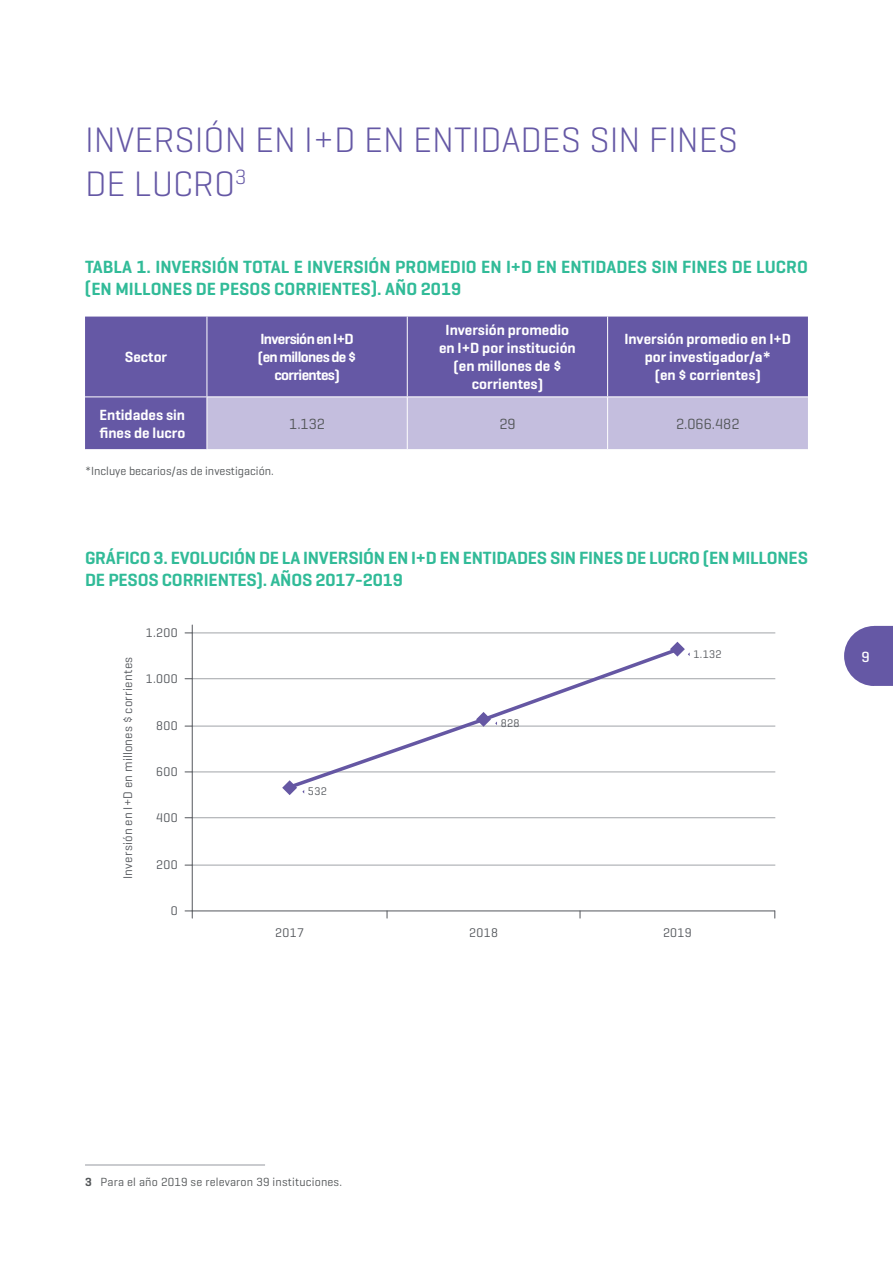
<style>
.page{position:relative;width:893px;height:1263px;background:#fff}
.page>*{position:absolute;margin:0;border:0;box-sizing:border-box;transform-origin:0 0}
.t1{font:300 36px/43.2px "Geogrotesque";color:#6558a5}
.t2{font:300 21px "Geogrotesque";color:#6558a5}
.t3{font:600 18px "Geogrotesque";letter-spacing:-.005em;color:#31bb98}
.t4{font:600 15px/18px "Geogrotesque";color:#fff;text-align:center}
.t5{font:600 15px/18px "Geogrotesque";letter-spacing:-.04em;color:#fff;text-align:center}
.t6{font:15px "Geogrotesque";color:#535658}
.t7{font:500 15px "Geogrotesque";color:#fff}
.t8{font:12.75px "Geogrotesque";letter-spacing:.03em;color:#54575c}
.t9{font:12px "Geogrotesque";letter-spacing:.015em;color:#535658}
.t10{font:11.25px "Geogrotesque";letter-spacing:.03em;color:#54575c}
.s1{font-weight:600}
</style>
<div class="page">
<svg style="left:844px;top:626px;width:49px;height:60px;background:#796eb1"></svg>
<hr style="left:192px;top:865px;width:583px;height:1px;background:#a1a4a8">
<hr style="left:192px;top:817px;width:583px;height:1px;background:#a1a4a8">
<hr style="left:192px;top:772px;width:583px;height:1px;background:#a1a4a8">
<hr style="left:192px;top:726px;width:583px;height:1px;background:#a1a4a8">
<hr style="left:192px;top:678px;width:583px;height:1px;background:#a1a4a8">
<hr style="left:192px;top:633px;width:583px;height:1px;background:#a1a4a8">
<hr style="left:192px;top:625px;width:1px;height:286px;background:#54575c">
<hr style="left:192px;top:911px;width:583px;height:1px;background:#54575c">
<svg style="left:185px;top:911px;width:8px;height:7px"></svg>
<svg style="left:282px;top:642px;width:408px;height:153px"></svg>
<hr style="left:85px;top:1164px;width:180px;height:1px;background:#a1a4aa">
<div style="left:85px;top:317px;width:723px;height:132px;background:#6558a5"></div>
<div style="left:208px;top:397px;width:600px;height:52px;background:#c4bede"></div>
<hr style="left:207px;top:317px;width:1px;height:79px;background:#fff">
<hr style="left:407px;top:317px;width:1px;height:79px;background:#fff">
<hr style="left:607px;top:317px;width:1px;height:79px;background:#fff">
<hr style="left:85px;top:396px;width:122px;height:1px;background:#fff">
<hr style="left:207px;top:396px;width:200px;height:1px;background:#fff">
<hr style="left:207px;top:397px;width:1px;height:52px;background:#fff">
<hr style="left:407px;top:396px;width:201px;height:1px;background:#fff">
<hr style="left:407px;top:397px;width:1px;height:52px;background:#fff">
<hr style="left:608px;top:396px;width:200px;height:1px;background:#fff">
<hr style="left:607px;top:397px;width:1px;height:52px;background:#fff">
<h1 class="t1" style="left:85px;top:117px;width:654px">INVERSI ÓN EN I+D EN ENTIDAD ES SIN FIN ES<br>DE LUCRO</h1>
<p class="t2" style="left:235px;top:163px;width:13px">3</p>
<p class="t3" style="left:85px;top:256px;width:11px">TABLA</p>
<p class="t3" style="left:136px;top:256px;width:34px">1. INVERSI</p>
<p class="t3" style="left:217px;top:256px;width:100px">ÓN TOTAL E INVERSI</p>
<p class="t3" style="left:369px;top:256px;width:69px">ÓN PROMEDI</p>
<p class="t3" style="left:466px;top:256px;width:135px">O EN I+D EN ENTIDADES</p>
<p class="t3" style="left:651px;top:256px;width:10px">SIN</p>
<p class="t3" style="left:682px;top:256px;width:10px">FINES</p>
<p class="t3" style="left:732px;top:256px;width:78px">DE LUCRO</p>
<p class="t3" style="left:85px;top:277px;width:40px">(EN MILL</p>
<p class="t3" style="left:151px;top:277px;width:22px">ONES</p>
<p class="t3" style="left:196px;top:277px;width:110px">DE PESOSCORRIEN</p>
<p class="t3" style="left:342px;top:277px;width:120px">TES). AÑO 2019</p>
<p class="t4" style="left:125px;top:348px;width:44px">SECTOR</p>
<p class="t5" style="left:258px;top:330px;width:100px">INVERSIÓN EN I+D (EN MILLONES DE $<br>CORRIENTES)</p>
<p class="t4" style="left:439px;top:321px;width:138px">INVERSIÓN PROMEDIO<br>EN I+D POR INSTITUCIÓN (EN MILLONES DE $<br>CORRIENTES)</p>
<p class="t4" style="left:624px;top:330px;width:168px">INVERSIÓN PROMEDIO EN I+D<br>POR INVESTIGADOR/A*<br>(EN $ CORRIENTES)</p>
<p class="t4" style="left:100px;top:406px;width:87px;text-align:left">ENTIDADES SIN<br>FINES DE LUCRO</p>
<p class="t6" style="left:289px;top:414px;width:37px">1.132</p>
<p class="t6" style="left:499px;top:414px;width:18px">29</p>
<p class="t6" style="left:676px;top:414px;width:65px">2.066.482</p>
<p class="t9" style="left:85px;top:464px;width:190px">*Incluye becarios/as de investigación.</p>
<p class="t3" style="left:85px;top:547px;width:20px">GRÁFIC</p>
<p class="t3" style="left:140px;top:547px;width:173px">O 3. EVOLUCIÓN DE LA INVERSI</p>
<p class="t3" style="left:363px;top:547px;width:139px">ÓN EN I+D EN ENTIDADES</p>
<p class="t3" style="left:550px;top:547px;width:39px">SIN FINES</p>
<p class="t3" style="left:626px;top:547px;width:116px">DE LUCRO (EN MILL</p>
<p class="t3" style="left:767px;top:547px;width:22px">ONES</p>
<p class="t3" style="left:85px;top:568px;width:108px">DE PESOSCORRIEN</p>
<p class="t3" style="left:229px;top:568px;width:176px">TES). AÑOS 2017-2019</p>
<p class="t8" style="left:120px;top:879px;width:224px;rotate:-90deg">Inversión en I+D en millones $ corrientes</p>
<p class="t8" style="left:146px;top:624px;width:33px">1.200</p>
<p class="t8" style="left:146px;top:670px;width:34px">1.000</p>
<p class="t8" style="left:156px;top:718px;width:23px">800</p>
<p class="t8" style="left:156px;top:763px;width:23px">600</p>
<p class="t8" style="left:156px;top:809px;width:23px">400</p>
<p class="t8" style="left:156px;top:857px;width:23px">200</p>
<p class="t8" style="left:171px;top:902px;width:8px">0</p>
<p class="t10" style="left:308px;top:784px;width:21px">532</p>
<p class="t10" style="left:501px;top:716px;width:21px">828</p>
<p class="t10" style="left:693px;top:647px;width:30px">1.132</p>
<p class="t8" style="left:275px;top:924px;width:30px">2017</p>
<p class="t8" style="left:469px;top:924px;width:30px">2018</p>
<p class="t8" style="left:663px;top:924px;width:30px">2019</p>
<p class="t7" style="left:861px;top:647px;width:10px">9</p>
<p class="t9" style="left:85px;top:1174px;width:258px"><span class="s1">3</span> Para el año 2019 se relevaron 39 instituciones.</p>
</div>
